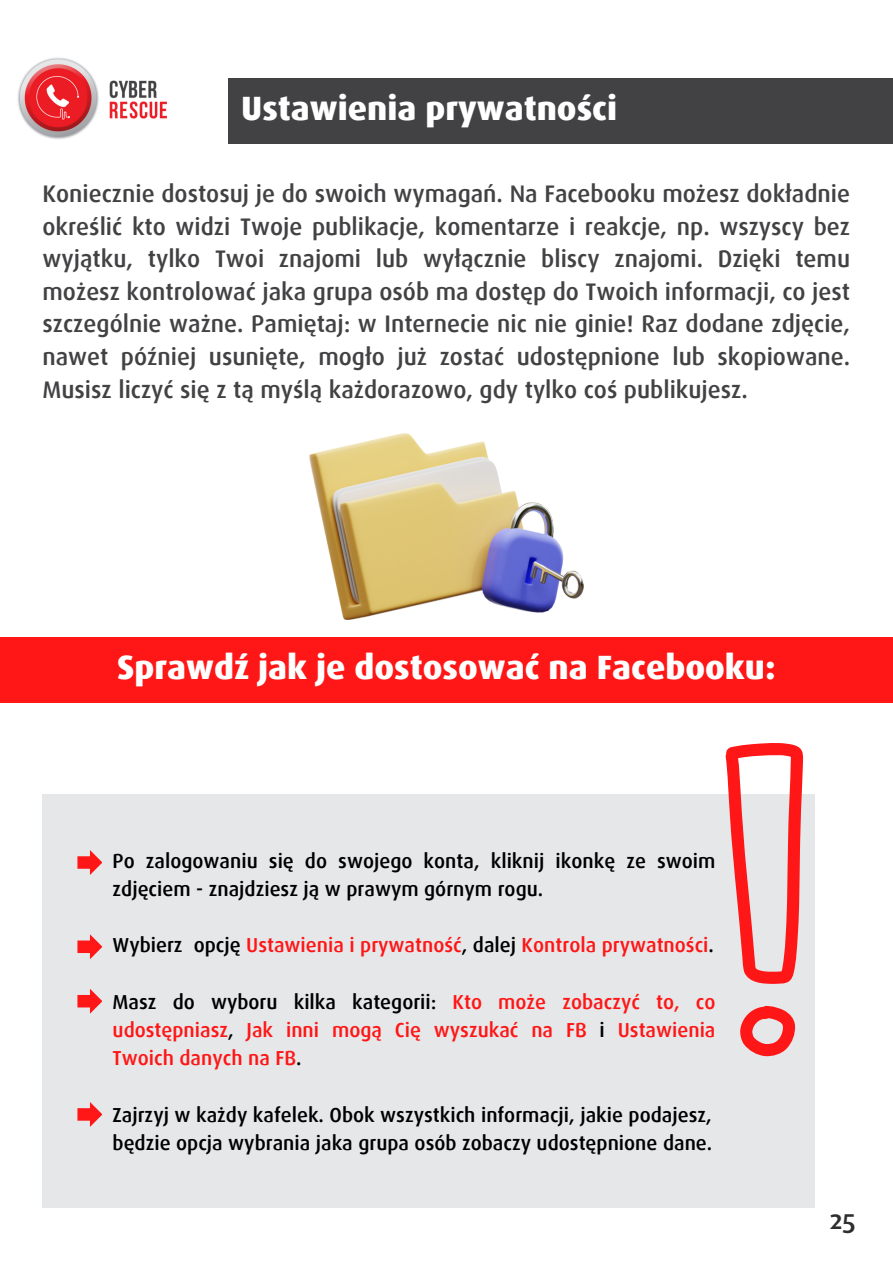
<style>
.page{position:relative;width:893px;height:1264px;background:#fff}
.page>*{position:absolute;margin:0;border:0;box-sizing:border-box;transform-origin:0 0}
.t1{font:800 33.75px "Dax Offc Pro";color:#fff}
.t2{font:500 27px "Dax Sc Offc Pro";color:#2e2e2e}
.t3{font:500 24px/32.5px "Dax Offc Pro";color:#424143;text-align:justify}
.t4{font:500 20.25px/28.2px "Dax Offc Pro";color:#000}
.t5{font:500 20.25px/28.2px "Dax Offc Pro";color:#ff1616;text-align:justify}
.s1{color:#000}
</style>
<div class="page">
<img style="left:17px;top:57px;width:149px;height:82px">
<div style="left:228px;top:78px;width:664px;height:65px;background:#424143"></div>
<div style="left:42px;top:793px;width:773px;height:414px;background:#e6e7e9"></div>
<svg style="left:725px;top:743px;width:78px;height:313px"></svg>
<svg style="left:77px;top:850px;width:25px;height:25px"></svg>
<svg style="left:77px;top:934px;width:25px;height:25px"></svg>
<svg style="left:77px;top:989px;width:25px;height:24px"></svg>
<svg style="left:77px;top:1102px;width:25px;height:24px"></svg>
<div style="left:0;top:637px;width:892px;height:65px;background:#ff1616"></div>
<img style="left:309px;top:433px;width:274px;height:186px">
<p class="t1" style="left:241px;top:93px;width:377px">Ustawienia prywatności</p>
<p class="t3" style="left:42px;top:179px;width:809px">Koniecznie dostosuj je do swoich wymagań. Na Facebooku możesz dokładnie określić kto widzi Twoje publikacje, komentarze i reakcje, np. wszyscy bez wyjątku, tylko Twoi znajomi lub wyłącznie bliscy znajomi. Dzięki temu możesz kontrolować jaka grupa osób ma dostęp do Twoich informacji, co jest szczególnie ważne. Pamiętaj: w Internecie nic nie ginie! Raz dodane zdjęcie, nawet później usunięte, mogło już zostać udostępnione lub skopiowane.<br>Musisz liczyć się z tą myślą każdorazowo, gdy tylko coś publikujesz.</p>
<p class="t1" style="left:117px;top:652px;width:659px">Sprawdź jak je dostosować na Facebooku:</p>
<p class="t4" style="left:113px;top:847px;width:604px">Po zalogowaniu się do swojego konta, kliknij ikonkę ze swoim zdjęciem - znajdziesz ją w prawym górnym rogu.</p>
<p class="t5" style="left:113px;top:932px;width:603px"><span class="s1">Wybierz opcję</span> Ustawienia i prywatność<span class="s1">, dalej</span> Kontrola prywatności<span class="s1">.</span></p>
<p class="t5" style="left:113px;top:988px;width:604px"><span class="s1">Masz do wyboru kilka kategorii:</span> Kto może zobaczyć to, co udostępniasz<span class="s1">,</span> Jak inni mogą Cię wyszukać na FB <span class="s1">i</span> Ustawienia Twoich danych na FB<span class="s1">.</span></p>
<p class="t4" style="left:113px;top:1101px;width:601px">Zajrzyj w każdy kafelek. Obok wszystkich informacji, jakie podajesz, będzie opcja wybrania jaka grupa osób zobaczy udostępnione dane.</p>
<p class="t2" style="left:829px;top:1207px;width:28px">25</p>
</div>
